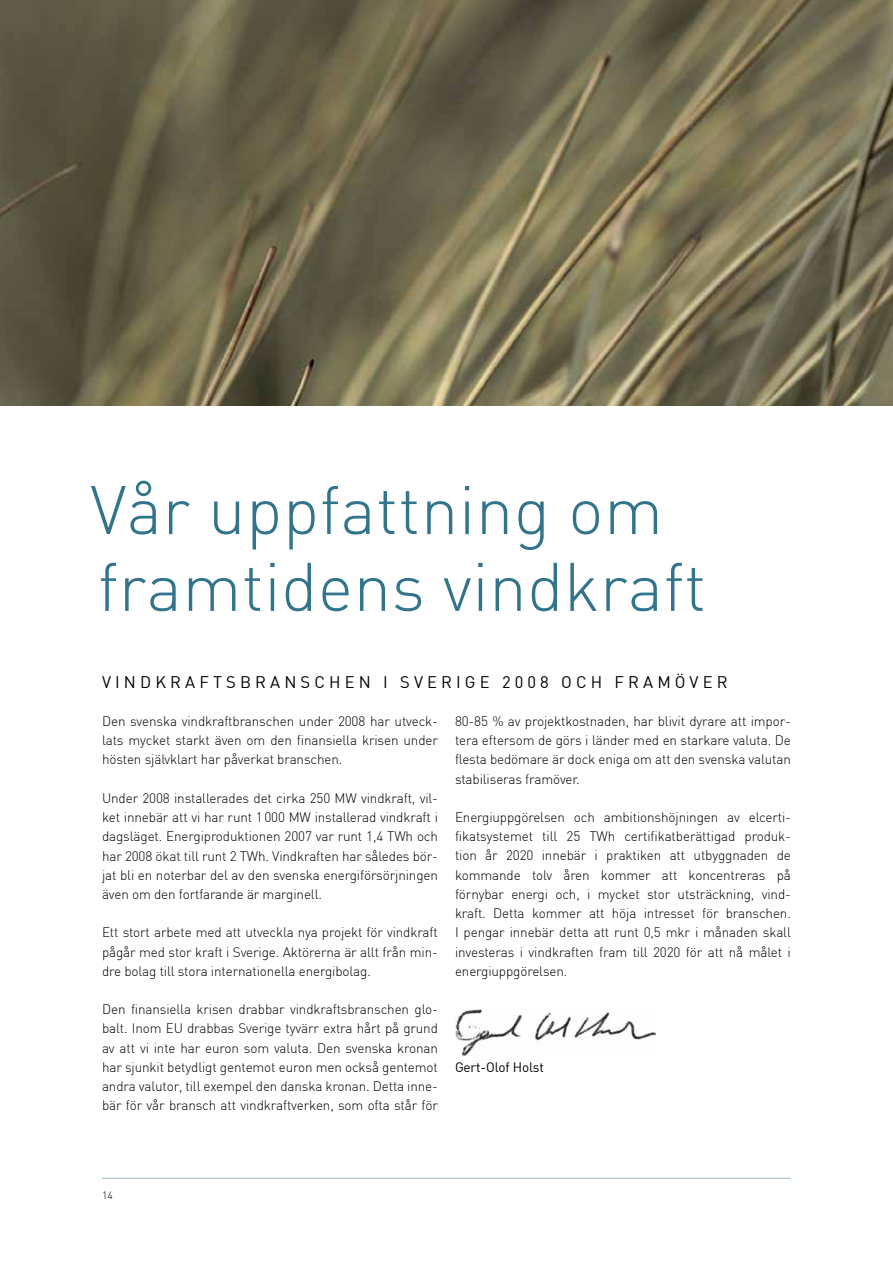
<style>
.page{position:relative;width:893px;height:1263px;background:#fff}
.page>*{position:absolute;margin:0;border:0;box-sizing:border-box;transform-origin:0 0}
.t1{font:300 67.5px/76.8px "DIN";letter-spacing:.005em;color:#31748b}
.t2{font:16.5px "DIN";letter-spacing:.25em;color:#000}
.t3{font:300 13.5px/19.2px "DIN";letter-spacing:-.01em;color:#000;text-align:justify}
.t4{font:13.5px "DIN";letter-spacing:-.01em;color:#000}
.t5{font:300 10.5px "DIN";color:#000}
</style>
<div class="page">
<hr style="left:102px;top:1178px;width:689px;height:1px;background:#9abbc3">
<img style="left:0;top:0;width:893px;height:405px">
<img style="left:455px;top:1010px;width:200px;height:45px">
<h1 class="t1" style="left:90px;top:471px;width:617px">Vår uppfattning om framtidens vindkraft</h1>
<p class="t2" style="left:102px;top:671px;width:29px">V INDKRAFTSBRANSCHEN</p>
<p class="t2" style="left:383px;top:671px;width:31px">I SVERIGE</p>
<p class="t2" style="left:502px;top:671px;width:73px">2008 OCH</p>
<p class="t2" style="left:614px;top:671px;width:15px">FRAM</p>
<p class="t2" style="left:675px;top:671px;width:28px">ÖVER</p>
<p class="t3" style="left:102px;top:711px;width:337px">Den svenska vindkraftbranschen under 2008 har utveck&shy;lats mycket starkt även om den finansiella krisen under hösten självklart har påverkat branschen.</p>
<p class="t3" style="left:102px;top:788px;width:337px">Under 2008 installerades det cirka 250 MW vindkraft, vil&shy;ket innebär att vi har runt 1000 MW installerad vindkraft i dagsläget. Energiproduktionen 2007 var runt 1,4 TWh och har 2008 ökat till runt 2 TWh. Vindkraften har således bör&shy;jat bli en noterbar del av den svenska energiförsörjningen även om den fortfarande är marginell.</p>
<p class="t3" style="left:102px;top:923px;width:337px">Ett stort arbete med att utveckla nya projekt för vindkraft pågår med stor kraft i Sverige. Aktörerna är allt från min&shy;dre bolag till stora internationella energibolag.</p>
<p class="t3" style="left:102px;top:999px;width:337px">Den finansiella krisen drabbar vindkraftsbranschen glo&shy;balt. Inom EU drabbas Sverige tyvärr extra hårt på grund av att vi inte har euron som valuta. Den svenska kronan har sjunkit betydligt gentemot euron men också gentemot andra valutor, till exempel den danska kronan. Detta inne&shy;bär för vår bransch att vindkraftverken, som ofta står för</p>
<p class="t3" style="left:455px;top:711px;width:337px">80-85 % av projektkostnaden, har blivit dyrare att impor&shy;tera eftersom de görs i länder med en starkare valuta. De flesta bedömare är dock eniga om att den svenska valutan stabiliseras framöver.</p>
<p class="t3" style="left:455px;top:807px;width:337px;text-align:left">Energiuppgörelsen och ambitionshöjningen av elcerti&shy;fikatsystemet till 25 TWh certifikatberättigad produk&shy;tion år 2020 innebär i praktiken att utbyggnaden de kommande tolv åren kommer att koncentreras på förnybar energi och, i mycket stor utsträckning, vind&shy;kraft. Detta kommer att höja intresset för branschen.<br>I pengar innebär detta att runt 0,5 mkr i månaden skall investeras i vindkraften fram till 2020 för att nå målet i energiuppgörelsen.</p>
<p class="t4" style="left:455px;top:1058px;width:90px">GERT-OLOF HOLST</p>
<p class="t5" style="left:102px;top:1189px;width:12px">14</p>
</div>
